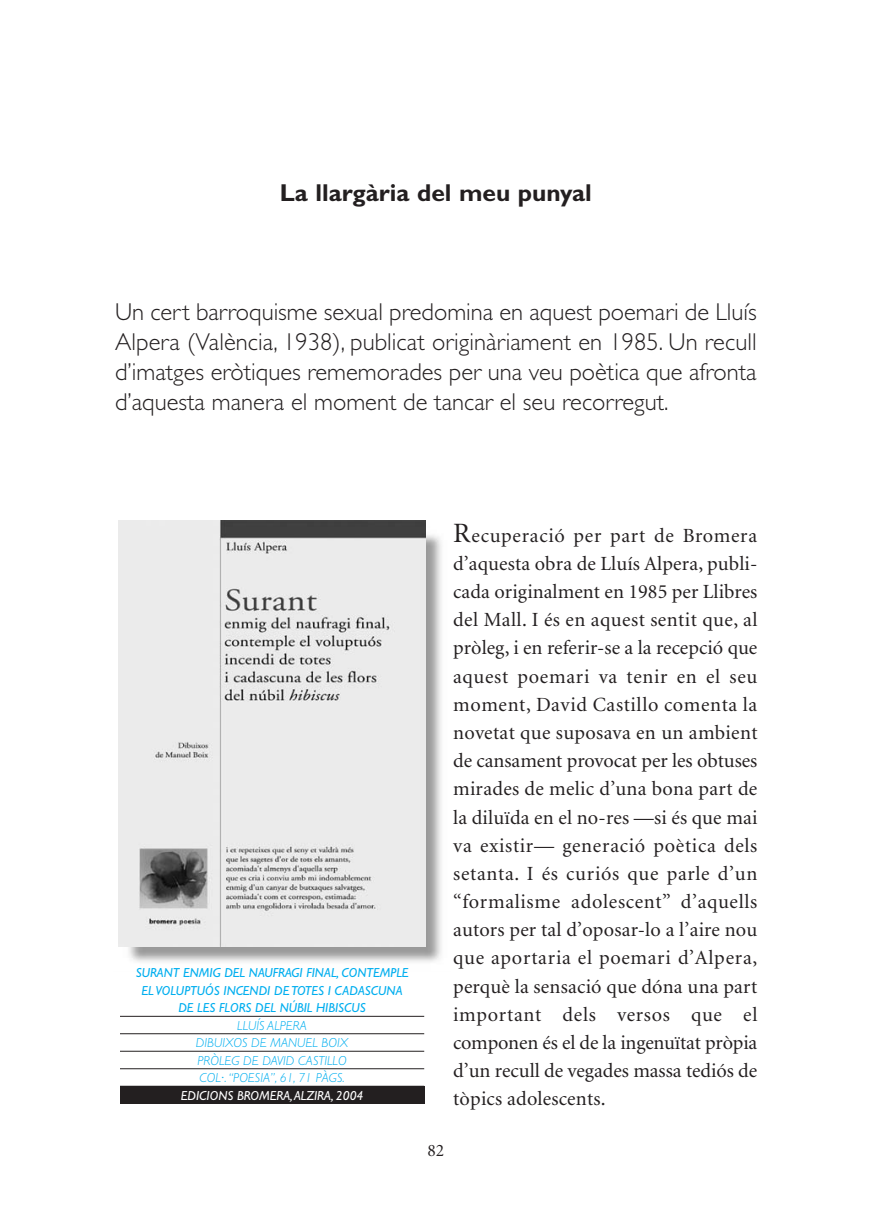
<style>
.page{position:relative;width:872px;height:1220px;background:#fff}
.page>*{position:absolute;margin:0;border:0;box-sizing:border-box;transform-origin:0 0}
.t1{font:300 24.5px/29.8px "Gill Sans";color:#231f20;text-align:justify}
.t2{font:700 24.5px "Gill Sans";color:#231f20}
.t3{font:20.12px/28.2px "Minion";color:#231f20;text-align:justify}
.t4{font:17.5px "Minion";color:#231f20}
.t5{font:italic 13.12px/17.5px "Gill Sans";color:#00aeef;text-align:center}
.t6{font:italic 300 13.12px/17.5px "Gill Sans";color:#00aeef;text-align:center}
.t7{font:italic 13.12px "Gill Sans";color:#fff}
.s1{font-size:28px}
</style>
<div class="page">
<img style="left:118px;top:535px;width:324px;height:427px">
<img style="left:118px;top:520px;width:308px;height:426px">
<div style="left:120px;top:1086px;width:304px;height:18px;background:#231f20"></div>
<hr style="left:120px;top:1016px;width:304px;height:1px;background:#231f20">
<hr style="left:120px;top:1033px;width:304px;height:1px;background:#231f20">
<hr style="left:120px;top:1051px;width:304px;height:1px;background:#231f20">
<hr style="left:120px;top:1068px;width:304px;height:1px;background:#231f20">
<p class="t2" style="left:280px;top:184px;width:313px">La llargària del meu punyal</p>
<p class="t1" style="left:115px;top:300px;width:643px">Un cert barroquisme sexual predomina en aquest poemari de Lluís Alpera (València, 1938), publicat originàriament en 1985. Un recull d’imatges eròtiques rememorades per una veu poètica que afronta d’aquesta manera el moment de tancar el seu recorregut.</p>
<p class="t5" style="left:136px;top:965px;width:274px">SURANT ENMIG DEL NAUFRAGI FINAL, CONTEMPLE<br>EL VOLUPTUÓS INCENDI DE TOTES I CADASCUNA<br>DE LES FLORS DEL NÚBIL HIBISCUS</p>
<p class="t6" style="left:196px;top:1018px;width:154px">LLUÍS ALPERA<br>DIBUIXOS DE MANUEL BOIX<br>PRÒLEG DE DAVID CASTILLO<br>COL·.“POESIA”, 61, 71 PÀGS.</p>
<p class="t7" style="left:181px;top:1090px;width:184px">EDICIONS BROMERA,ALZIRA, 2004</p>
<p class="t3" style="left:453px;top:523px;width:306px"><span class="s1">R</span>ecuperació per part de Bromera d’aquesta obra de Lluís Alpera, publi&shy;cada originalment en 1985 per Llibres del Mall. I és en aquest sentit que, al pròleg, i en referir-se a la recepció que aquest poemari va tenir en el seu moment, David Castillo comenta la novetat que suposava en un ambient de cansament provocat per les obtuses mirades de melic d’una bona part de la diluïda en el no-res —si és que mai va existir— generació poètica dels setanta. I és curiós que parle d’un “formalisme adolescent” d’aquells autors per tal d’oposar-lo a l’aire nou que aportaria el poemari d’Alpera, perquè la sensació que dóna una part important dels versos que el componen és el de la ingenuïtat pròpia d’un recull de vegades massa tediós de tòpics adolescents.</p>
<p class="t4" style="left:427px;top:1143px;width:18px">82</p>
</div>
